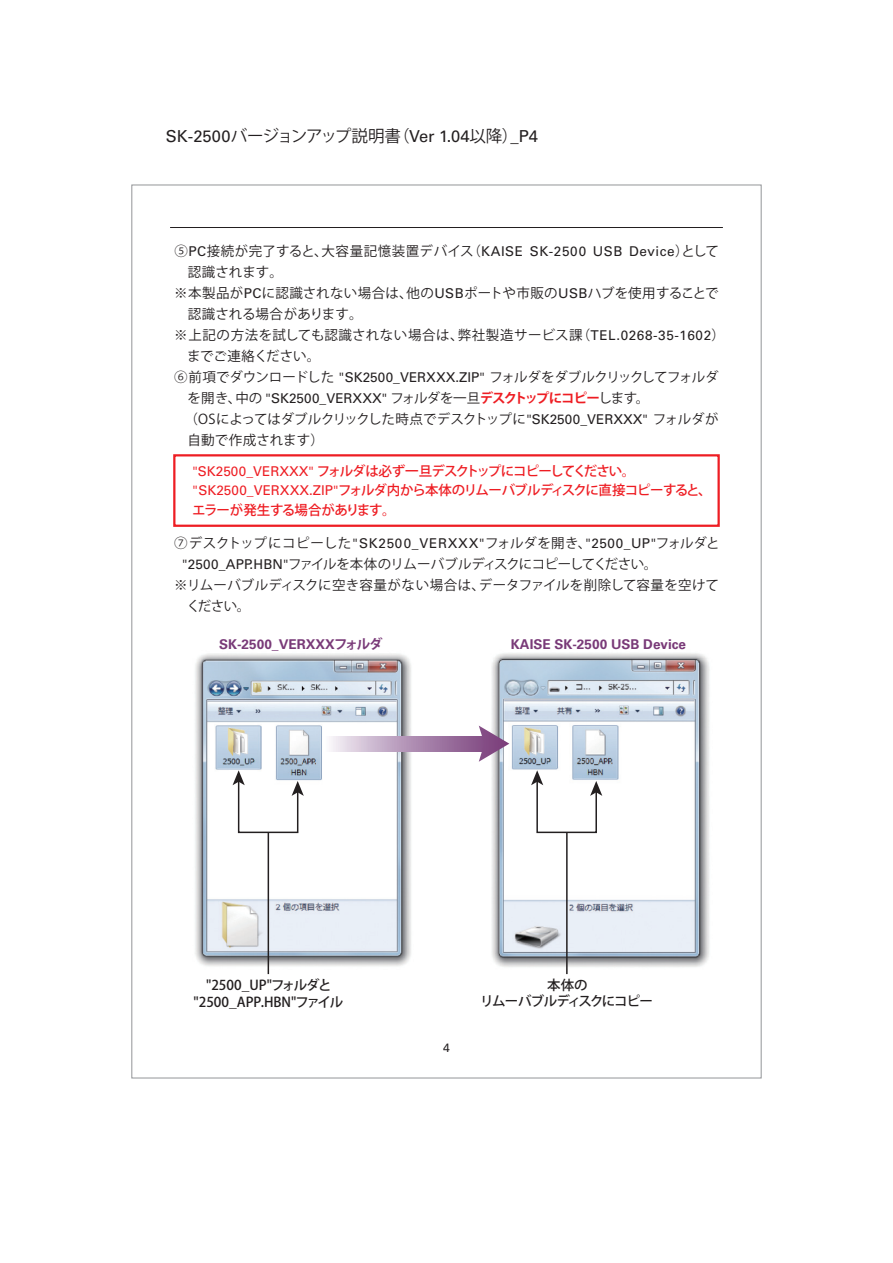
<style>
.page{position:relative;width:893px;height:1263px;background:#fff}
.page>*{position:absolute;margin:0;border:0;box-sizing:border-box;transform-origin:0 0}
.t1{font:16.5px "Univers";color:#231f20}
.t2{font:500 13.5px/19.5px "Koz Go Pro";letter-spacing:-.075em;color:#ee1d23}
.t3{font:13.5px "Koz Go Pro";letter-spacing:-.02em;color:#231f20}
.t4{font:13.5px "Univers";letter-spacing:.055em;color:#231f20}
.t5{font:13.5px "Koz Go Pro";letter-spacing:.04em;color:#231f20}
.t6{font:13.5px "Koz Go Pro";letter-spacing:-.03em;color:#231f20}
.t7{font:13.5px "Koz Go Pro";letter-spacing:.045em;color:#231f20}
.t8{font:13.5px "Koz Go Pro";color:#231f20}
.t9{font:13.5px "Koz Go Pro";letter-spacing:.03em;color:#231f20}
.t10{font:13.5px "Koz Go Pro";letter-spacing:-.05em;color:#231f20}
.t11{font:13.5px "Koz Go Pro";letter-spacing:.02em;color:#231f20}
.t12{font:700 13.5px "Univers";color:#793a78}
.t13{font:500 13.5px/16.5px "Koz Go Pro";color:#231f20;text-align:center}
.t14{font:500 13.5px/16.5px "Koz Go Pro";letter-spacing:-.07em;color:#231f20;text-align:center}
.t15{font:12px "Univers";color:#231f20}
.s1{font-family:"Koz Go Pro"}
.s2{font-family:"Univers"}
.s3{font-weight:700;color:#ee1d23}
.s4{font-family:"Univers";font-weight:400}
.s5{font-family:"Koz Go Pr 6 N"}
</style>
<div class="page">
<img style="left:491px;top:653px;width:219px;height:314px">
<img style="left:195px;top:653px;width:222px;height:320px">
<hr style="left:170px;top:227px;width:553px;height:1px;background:#231f20">
<div style="left:173px;top:454px;width:547px;height:73px;border:2px solid #ee1d23"></div>
<svg style="left:324px;top:736px;width:155px;height:15px"></svg>
<svg style="left:479px;top:725px;width:30px;height:37px"></svg>
<svg style="left:233px;top:770px;width:71px;height:64px"></svg>
<hr style="left:268px;top:832px;width:1px;height:142px;background:#231f20">
<svg style="left:531px;top:770px;width:71px;height:64px"></svg>
<hr style="left:566px;top:832px;width:2px;height:142px;background:#231f20">
<p class="t1" style="left:166px;top:127px;width:374px">SK-2500<span class="s1">バージョンアップ説明書（</span>Ver 1.04<span class="s1">以降）</span>_P4</p>
<p class="t5" style="left:174px;top:242px;width:546px">⑤<span class="s2">PC</span>接続が完了すると、大容量記憶装置デバイス（<span class="s2">KAISE SK-2500 USB Device</span>）として</p>
<p class="t8" style="left:188px;top:263px;width:97px">認識されます。</p>
<p class="t9" style="left:174px;top:284px;width:546px">※本製品が<span class="s2">PC</span>に認識されない場合は、他の<span class="s2">USB</span>ポートや市販の<span class="s2">USB</span>ハブを使用することで</p>
<p class="t8" style="left:188px;top:305px;width:176px">認識される場合があります。</p>
<p class="t7" style="left:174px;top:326px;width:552px">※上記の方法を試しても認識されない場合は、弊社製造サービス課（<span class="s2">TEL.0268-35-1602</span>）</p>
<p class="t8" style="left:187px;top:347px;width:135px">までご連絡ください。</p>
<p class="t6" style="left:174px;top:368px;width:546px">⑥前項でダウンロードした <span class="s2">"SK2500_VERXXX.ZIP"</span> フォルダをダブルクリックしてフォルダ</p>
<p class="t3" style="left:188px;top:389px;width:463px">を開き、中の <span class="s2">"SK2500_VERXXX"</span> フォルダを一旦<span class="s3">デスクトップにコピー</span>します。</p>
<p class="t3" style="left:184px;top:410px;width:536px">（OSによってはダブルクリックした時点でデスクトップに<span class="s2">"SK2500_VERXXX"</span> フォルダが</p>
<p class="t8" style="left:187px;top:431px;width:138px">自動で作成されます）</p>
<p class="t2" style="left:192px;top:462px;width:521px"><span class="s4">"SK2500_VERXXX"</span> フォルダは必ず一旦デスクトップにコピーしてください。<span class="s4">"SK2500_VERXXX.ZIP"</span>フォルダ内から本体のリムーバブルディスクに直接コピーすると、エラーが発生する場合があります。</p>
<p class="t4" style="left:174px;top:535px;width:547px"><span class="s1">⑦デスクトップにコピーした</span>"SK2500_VERXXX"<span class="s1">フォルダを開き、</span>"2500_UP"<span class="s5">フォルダと</span></p>
<p class="t10" style="left:182px;top:555px;width:477px"><span class="s2">"2500_APP.HBN"</span>ファイルを本体のリムーバブルディスクにコピーしてください。</p>
<p class="t11" style="left:174px;top:576px;width:546px">※リムーバブルディスクに空き容量がない場合は、データファイルを削除して容量を空けて</p>
<p class="t8" style="left:187px;top:597px;width:65px">ください。</p>
<p class="t12" style="left:219px;top:636px;width:165px">SK-2500_VERXXX<span class="s1">フォルダ</span></p>
<p class="t12" style="left:511px;top:636px;width:177px">KAISE SK-2500 USB Device</p>
<p class="t13" style="left:193px;top:977px;width:151px">"2500_UP"フォルダと"2500_APP.HBN"ファイル</p>
<p class="t15" style="left:443px;top:1041px;width:8px">4</p>
<p class="t14" style="left:480px;top:977px;width:174px">本体の<br>リムーバブルディスクにコピー</p>
</div>
